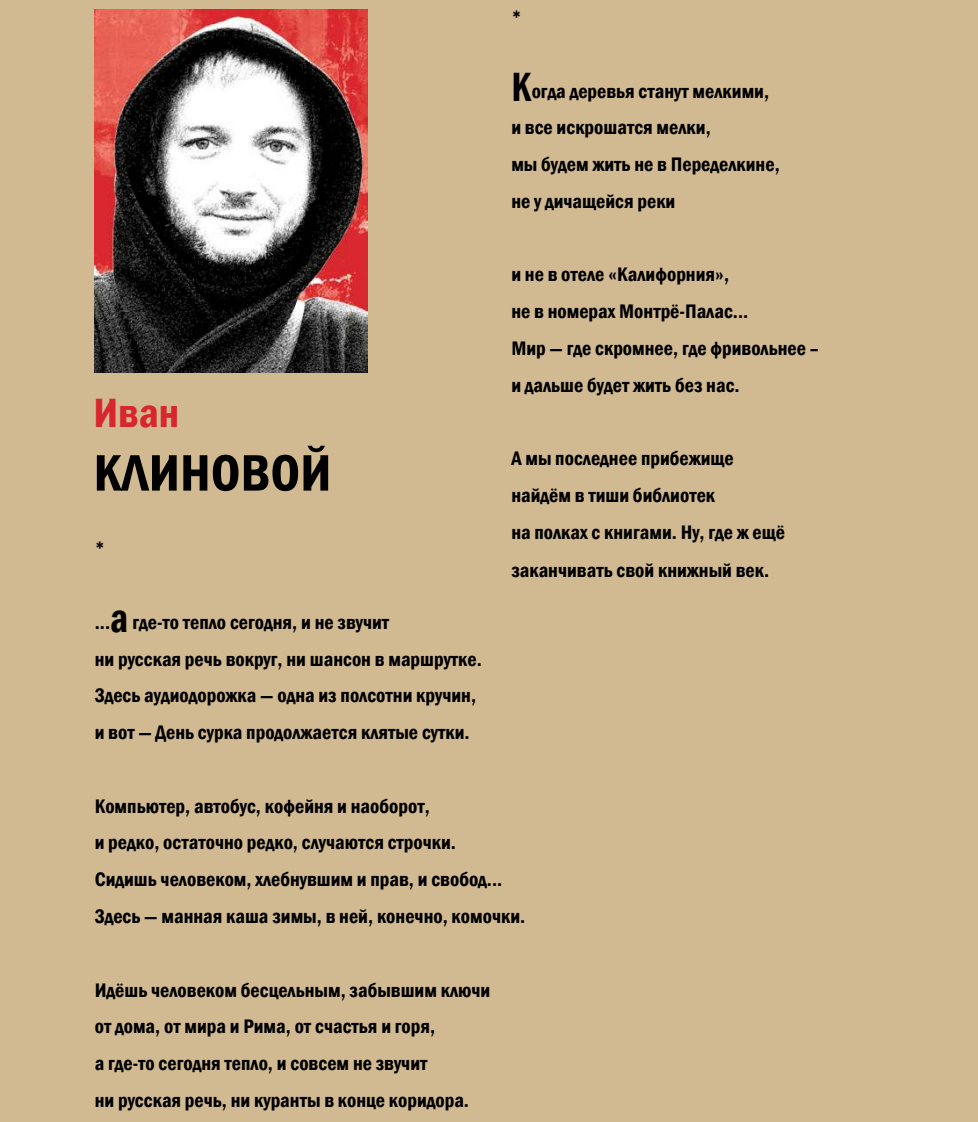
<style>
.page{position:relative;width:978px;height:1122px;background:#fff}
.page>*{position:absolute;margin:0;border:0;box-sizing:border-box;transform-origin:0 0}
.t1{font:600 condensed 53.02px "Franklin Gothic";color:#000}
.t2{font:600 condensed 42px "Franklin Gothic";color:#d8262e}
.t3{font:600 condensed 20.12px/36.8px "Franklin Gothic";color:#000}
.s1{font-size:42px}
</style>
<div class="page">
<div style="left:0;top:0;width:977px;height:1121px;background:#d1ba92"></div>
<img style="left:94px;top:10px;width:273px;height:362px">
<p class="t3" style="left:511px;top:-1px;width:12px">*</p>
<p class="t3" style="left:511px;top:72px;width:270px"><span class="s1">К</span>огда деревья станут мелкими, и все искрошатся мелки,<br>мы будем жить не в Переделкине, не у дичащейся реки</p>
<h2 class="t2" style="left:93px;top:385px;width:87px">Иван</h2>
<h1 class="t1" style="left:93px;top:437px;width:239px">КЛИНОВОЙ</h1>
<p class="t3" style="left:95px;top:529px;width:12px">*</p>
<p class="t3" style="left:95px;top:603px;width:388px">...<span class="s1">а</span> где-то тепло сегодня, и не звучит<br>ни русская речь вокруг, ни шансон в маршрутке.<br>Здесь аудиодорожка — одна из полсотни кручин, и вот — День сурка продолжается клятые сутки.</p>
<p class="t3" style="left:511px;top:256px;width:309px">и не в отеле «Калифорния»,<br>не в номерах Монтрё-Палас...<br>Мир — где скромнее, где фривольнее – и дальше будет жить без нас.</p>
<p class="t3" style="left:511px;top:439px;width:275px;line-height:37.3px">А мы последнее прибежище найдём в тиши библиотек<br>на полках с книгами. Ну, где ж ещё заканчивать свой книжный век.</p>
<p class="t3" style="left:95px;top:787px;width:432px">Компьютер, автобус, кофейня и наоборот,<br>и редко, остаточно редко, случаются строчки.<br>Сидишь человеком, хлебнувшим и прав, и свобод...<br>Здесь — манная каша зимы, в ней, конечно, комочки.</p>
<p class="t3" style="left:95px;top:970px;width:397px">Идёшь человеком бесцельным, забывшим ключи от дома, от мира и Рима, от счастья и горя,<br>а где-то сегодня тепло, и совсем не звучит<br>ни русская речь, ни куранты в конце коридора.</p>
</div>
